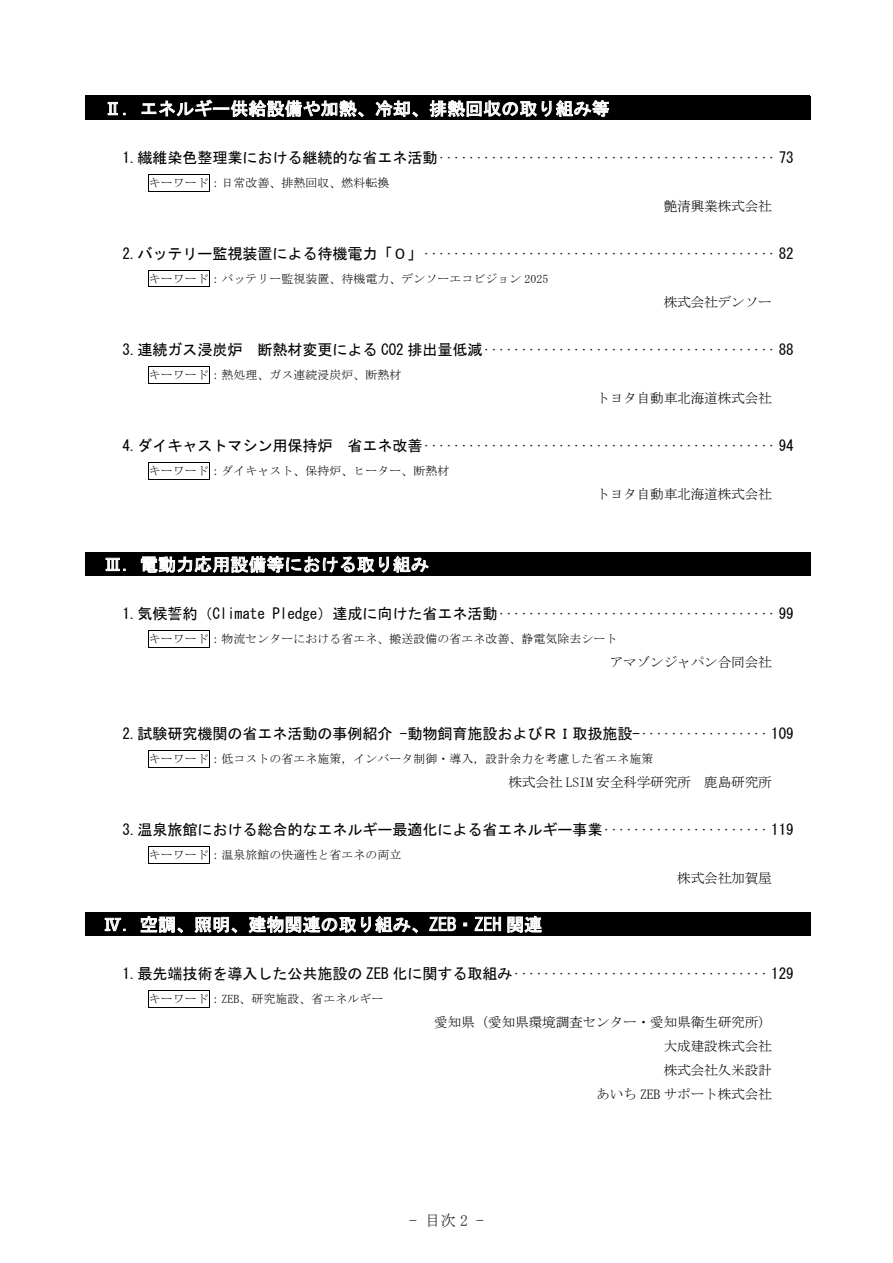
<style>
.page{position:relative;width:893px;height:1263px;background:#fff}
.page>*{position:absolute;margin:0;border:0;box-sizing:border-box;transform-origin:0 0}
.t1{font:17.7px "MS Gothic";letter-spacing:.005em;color:#fff}
.t2{font:15.75px "MS Mincho";color:#231f20}
.t3{font:15.15px "MS Gothic";letter-spacing:-.01em;color:#000}
.t4{font:13.65px/24px "MS Mincho";letter-spacing:-.015em;color:#000;text-align:right}
.t5{font:11.85px "MS Mincho";letter-spacing:.01em;color:#000}
</style>
<div class="page">
<div style="left:86px;top:96px;width:724px;height:24px;background:#000"></div>
<svg style="left:85px;top:96px;width:1px;height:24px"></svg>
<svg style="left:810px;top:96px;width:1px;height:24px"></svg>
<hr style="left:149px;top:174px;width:60px;height:1px;background:#000">
<svg style="left:148px;top:174px;width:1px;height:18px"></svg>
<hr style="left:149px;top:191px;width:60px;height:1px;background:#000">
<svg style="left:209px;top:174px;width:1px;height:18px"></svg>
<hr style="left:149px;top:270px;width:60px;height:1px;background:#000">
<svg style="left:148px;top:270px;width:1px;height:17px"></svg>
<hr style="left:149px;top:287px;width:60px;height:1px;background:#000">
<svg style="left:209px;top:270px;width:1px;height:17px"></svg>
<hr style="left:149px;top:366px;width:60px;height:1px;background:#000">
<svg style="left:148px;top:366px;width:1px;height:18px"></svg>
<hr style="left:149px;top:383px;width:60px;height:1px;background:#000">
<svg style="left:209px;top:366px;width:1px;height:18px"></svg>
<hr style="left:149px;top:462px;width:60px;height:1px;background:#000">
<svg style="left:148px;top:462px;width:1px;height:18px"></svg>
<hr style="left:149px;top:479px;width:60px;height:1px;background:#000">
<svg style="left:209px;top:462px;width:1px;height:18px"></svg>
<div style="left:86px;top:552px;width:724px;height:24px;background:#000"></div>
<svg style="left:85px;top:552px;width:1px;height:24px"></svg>
<svg style="left:810px;top:552px;width:1px;height:24px"></svg>
<hr style="left:149px;top:630px;width:60px;height:1px;background:#000">
<svg style="left:148px;top:630px;width:1px;height:18px"></svg>
<hr style="left:149px;top:647px;width:60px;height:1px;background:#000">
<svg style="left:209px;top:630px;width:1px;height:18px"></svg>
<hr style="left:149px;top:750px;width:60px;height:1px;background:#000">
<svg style="left:148px;top:750px;width:1px;height:18px"></svg>
<hr style="left:149px;top:767px;width:60px;height:1px;background:#000">
<svg style="left:209px;top:750px;width:1px;height:18px"></svg>
<hr style="left:149px;top:846px;width:60px;height:1px;background:#000">
<svg style="left:148px;top:846px;width:1px;height:18px"></svg>
<hr style="left:149px;top:863px;width:60px;height:1px;background:#000">
<svg style="left:209px;top:846px;width:1px;height:18px"></svg>
<div style="left:86px;top:912px;width:724px;height:24px;background:#000"></div>
<svg style="left:85px;top:912px;width:1px;height:24px"></svg>
<svg style="left:810px;top:912px;width:1px;height:24px"></svg>
<hr style="left:149px;top:990px;width:60px;height:1px;background:#000">
<svg style="left:148px;top:990px;width:1px;height:18px"></svg>
<hr style="left:149px;top:1007px;width:60px;height:1px;background:#000">
<svg style="left:209px;top:990px;width:1px;height:18px"></svg>
<p class="t1" style="left:104px;top:100px;width:507px">Ⅱ．エネルギー供給設備や加熱、冷却、排熱回収の取り組み等</p>
<p class="t3" style="left:122px;top:150px;width:673px">1.繊維染色整理業における継続的な省エネ活動·············································73</p>
<p class="t5" style="left:149px;top:177px;width:242px">キーワード：日常改善、排熱回収、燃料転換</p>
<p class="t4" style="left:664px;top:194px;width:110px">艶清興業株式会社</p>
<p class="t3" style="left:122px;top:246px;width:673px">2.バッテリー監視装置による待機電力「０」···············································82</p>
<p class="t5" style="left:149px;top:273px;width:401px">キーワード：バッテリー監視装置、待機電力、デンソーエコビジョン 2025</p>
<p class="t4" style="left:664px;top:290px;width:110px">株式会社デンソー</p>
<p class="t3" style="left:122px;top:342px;width:673px">3.連続ガス浸炭炉 断熱材変更による CO2 排出量低減 ·······································88</p>
<p class="t5" style="left:149px;top:369px;width:254px">キーワード：熱処理、ガス連続浸炭炉、断熱材</p>
<p class="t4" style="left:596px;top:386px;width:177px">トヨタ自動車北海道株式会社</p>
<p class="t3" style="left:122px;top:438px;width:673px">4.ダイキャストマシン用保持炉 省エネ改善···············································94</p>
<p class="t5" style="left:149px;top:465px;width:302px">キーワード：ダイキャスト、保持炉、ヒーター、断熱材</p>
<p class="t4" style="left:596px;top:482px;width:177px">トヨタ自動車北海道株式会社</p>
<p class="t1" style="left:104px;top:555px;width:327px">Ⅲ．電動力応用設備等における取り組み</p>
<p class="t3" style="left:122px;top:606px;width:673px">1.気候誓約（Climate Pledge）達成に向けた省エネ活動·····································99</p>
<p class="t5" style="left:149px;top:633px;width:470px">キーワード：物流センターにおける省エネ、搬送設備の省エネ改善、静電気除去シート</p>
<p class="t4" style="left:610px;top:650px;width:164px">アマゾンジャパン合同会社</p>
<p class="t3" style="left:122px;top:726px;width:673px">2.試験研究機関の省エネ活動の事例紹介 -動物飼育施設およびＲＩ取扱施設- ·················109</p>
<p class="t5" style="left:149px;top:753px;width:506px">キーワード：低コストの省エネ施策，インバータ制御・導入，設計余力を考慮した省エネ施策</p>
<p class="t4" style="left:508px;top:770px;width:265px">株式会社 LSIM 安全科学研究所 鹿島研究所</p>
<p class="t3" style="left:122px;top:822px;width:673px">3.温泉旅館における総合的なエネルギー最適化による省エネルギー事業······················ 119</p>
<p class="t5" style="left:149px;top:849px;width:254px">キーワード：温泉旅館の快適性と省エネの両立</p>
<p class="t4" style="left:677px;top:866px;width:96px">株式会社加賀屋</p>
<p class="t1" style="left:104px;top:915px;width:440px">Ⅳ．空調、照明、建物関連の取り組み、ZEB・ZEH 関連</p>
<p class="t3" style="left:122px;top:966px;width:673px">1.最先端技術を導入した公共施設の ZEB 化に関する取組み ·································· 129</p>
<p class="t5" style="left:149px;top:993px;width:236px">キーワード：ZEB、研究施設、省エネルギー</p>
<p class="t4" style="left:434px;top:1010px;width:339px">愛知県（愛知県環境調査センター・愛知県衛生研究所）大成建設株式会社<br>株式会社久米設計<br>あいち ZEB サポート株式会社</p>
<p class="t2" style="left:409px;top:1212px;width:76px">- 目次 2 -</p>
</div>
